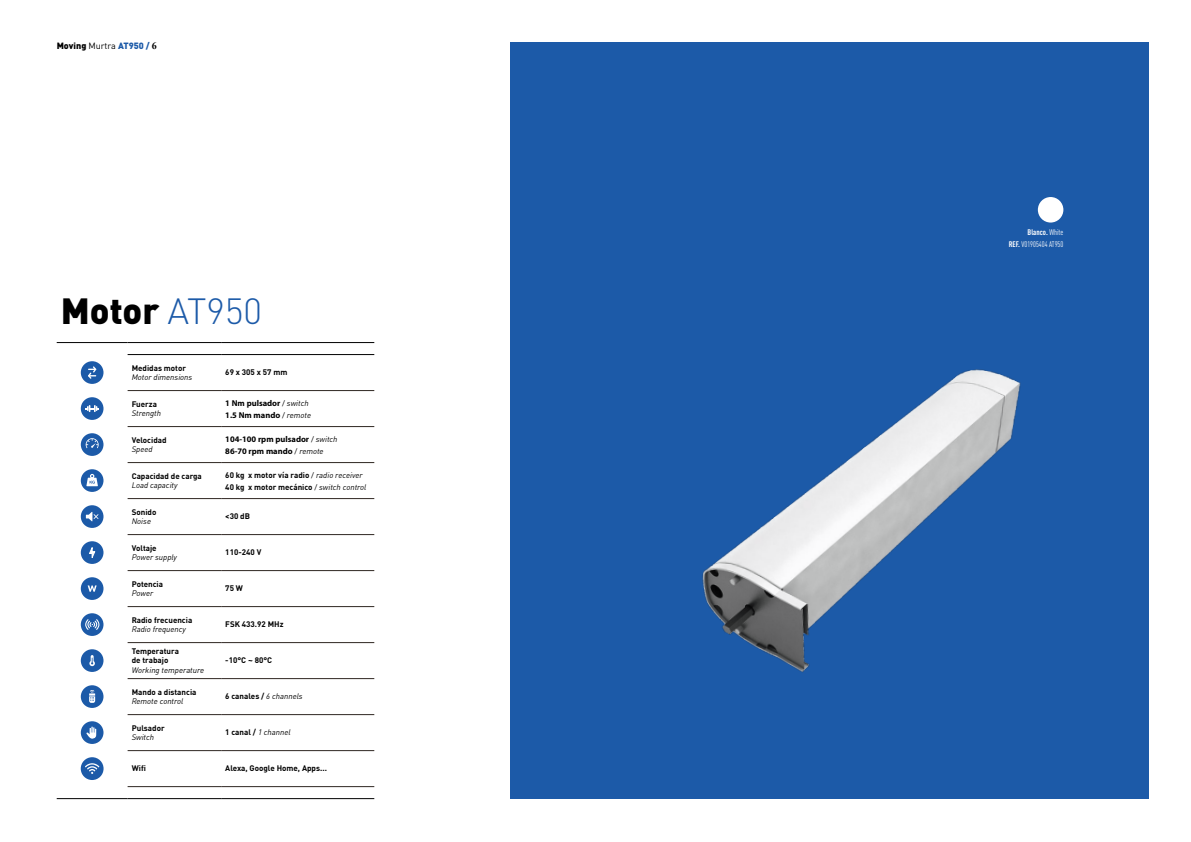
<style>
.page{position:relative;width:1191px;height:842px;background:#fff}
.page>*{position:absolute;margin:0;border:0;box-sizing:border-box;transform-origin:0 0}
.t1{font:900 36px "DIN Pro";color:#000}
.t2{font:900 9px "DIN Pro";color:#000}
.t3{font:700 8.5px/12px "Myriad Pro";color:#000}
.t4{font:700 8px/12px "DIN Pro";color:#000}
.t5{font:italic 8px "DIN Pro";color:#000}
.t6{font:condensed 8px/12px "DIN Pro";color:#fff;text-align:right}
.s1{font-weight:400}
.s2{color:#1c5aa8}
.s3{font-family:"Times New Roman";font-weight:700;font-size:10px}
.s4{font-weight:300;color:#1c5aa8}
.s5{font-family:"DIN Pro";font-weight:400;font-style:italic;font-size:8px}
.s6{font-family:"Myriad Pro";font-weight:400;font-size:8.5px}
.s7{font-weight:400;font-style:italic}
.s8{font-weight:700;font-style:normal}
.s9{font-weight:700}
</style>
<div class="page">
<div style="left:510px;top:43px;width:638px;height:756px;background:#1c5aa8"></div>
<img style="left:702px;top:369px;width:319px;height:304px">
<hr style="left:57px;top:798px;width:71px;height:1px;background:#000">
<hr style="left:128px;top:798px;width:93px;height:1px;background:#000">
<hr style="left:221px;top:798px;width:153px;height:1px;background:#000">
<hr style="left:57px;top:342px;width:71px;height:1px;background:#000">
<hr style="left:128px;top:342px;width:93px;height:1px;background:#000">
<hr style="left:221px;top:342px;width:153px;height:1px;background:#000">
<hr style="left:128px;top:354px;width:93px;height:1px;background:#000">
<hr style="left:221px;top:354px;width:153px;height:1px;background:#000">
<hr style="left:128px;top:390px;width:93px;height:1px;background:#2f2722">
<hr style="left:221px;top:390px;width:153px;height:1px;background:#2f2722">
<hr style="left:128px;top:426px;width:93px;height:1px;background:#2f2722">
<hr style="left:221px;top:426px;width:153px;height:1px;background:#2f2722">
<hr style="left:128px;top:462px;width:93px;height:1px;background:#2f2722">
<hr style="left:221px;top:462px;width:153px;height:1px;background:#2f2722">
<hr style="left:128px;top:498px;width:93px;height:1px;background:#2f2722">
<hr style="left:221px;top:498px;width:153px;height:1px;background:#2f2722">
<hr style="left:128px;top:534px;width:93px;height:1px;background:#2f2722">
<hr style="left:221px;top:534px;width:153px;height:1px;background:#2f2722">
<hr style="left:128px;top:570px;width:93px;height:1px;background:#2f2722">
<hr style="left:221px;top:570px;width:153px;height:1px;background:#2f2722">
<hr style="left:128px;top:606px;width:93px;height:1px;background:#2f2722">
<hr style="left:221px;top:606px;width:153px;height:1px;background:#2f2722">
<hr style="left:128px;top:642px;width:93px;height:1px;background:#2f2722">
<hr style="left:221px;top:642px;width:153px;height:1px;background:#2f2722">
<hr style="left:128px;top:678px;width:93px;height:1px;background:#2f2722">
<hr style="left:221px;top:678px;width:153px;height:1px;background:#2f2722">
<hr style="left:128px;top:714px;width:93px;height:1px;background:#2f2722">
<hr style="left:221px;top:714px;width:153px;height:1px;background:#2f2722">
<hr style="left:128px;top:750px;width:93px;height:1px;background:#2f2722">
<hr style="left:221px;top:750px;width:153px;height:1px;background:#2f2722">
<hr style="left:128px;top:786px;width:93px;height:1px;background:#2f2722">
<hr style="left:221px;top:786px;width:153px;height:1px;background:#2f2722">
<div style="left:81px;top:361px;width:22px;height:23px;background:#1c5aa8;border-radius:50%"></div>
<svg style="left:88px;top:366px;width:8px;height:13px"></svg>
<div style="left:81px;top:397px;width:22px;height:23px;background:#1c5aa8;border-radius:50%"></div>
<svg style="left:85px;top:405px;width:14px;height:7px"></svg>
<div style="left:81px;top:433px;width:22px;height:23px;background:#1c5aa8;border-radius:50%"></div>
<svg style="left:86px;top:438px;width:13px;height:10px"></svg>
<div style="left:81px;top:469px;width:22px;height:23px;background:#1c5aa8;border-radius:50%"></div>
<svg style="left:86px;top:474px;width:12px;height:12px"></svg>
<div style="left:81px;top:505px;width:22px;height:23px;background:#1c5aa8;border-radius:50%"></div>
<svg style="left:86px;top:512px;width:12px;height:9px"></svg>
<div style="left:81px;top:541px;width:22px;height:23px;background:#1c5aa8;border-radius:50%"></div>
<svg style="left:89px;top:547px;width:7px;height:11px"></svg>
<div style="left:81px;top:577px;width:22px;height:23px;background:#1c5aa8;border-radius:50%"></div>
<svg style="left:88px;top:585px;width:9px;height:7px"></svg>
<div style="left:81px;top:613px;width:22px;height:23px;background:#1c5aa8;border-radius:50%"></div>
<svg style="left:85px;top:619px;width:14px;height:11px"></svg>
<div style="left:81px;top:649px;width:22px;height:23px;background:#1c5aa8;border-radius:50%"></div>
<svg style="left:89px;top:655px;width:6px;height:11px"></svg>
<div style="left:81px;top:685px;width:23px;height:23px;background:#1c5aa8;border-radius:50%"></div>
<svg style="left:89px;top:690px;width:6px;height:13px"></svg>
<div style="left:81px;top:721px;width:23px;height:23px;background:#1c5aa8;border-radius:50%"></div>
<svg style="left:86px;top:726px;width:10px;height:13px"></svg>
<div style="left:81px;top:757px;width:23px;height:23px;background:#1c5aa8;border-radius:50%"></div>
<svg style="left:85px;top:763px;width:14px;height:11px"></svg>
<div style="left:1037px;top:197px;width:26px;height:26px;background:#fff;border-radius:50%"></div>
<p class="t2" style="left:57px;top:38px;width:101px">Moving <span class="s1">Murtra</span> <span class="s2">AT950 /</span> <span class="s3">6</span></p>
<h1 class="t1" style="left:61px;top:280px;width:203px">Motor <span class="s4">AT950</span></h1>
<p class="t4" style="left:132px;top:361px;width:56px">Medidas motor</p>
<p class="t5" style="left:132px;top:371px;width:62px">Motor dimensions</p>
<p class="t4" style="left:225px;top:366px;width:64px">69 x 305 x 57 mm</p>
<p class="t4" style="left:132px;top:397px;width:27px">Fuerza</p>
<p class="t5" style="left:132px;top:407px;width:31px">Strength</p>
<p class="t3" style="left:225px;top:397px;width:87px">1 Nm pulsador <span class="s1">/</span> <span class="s5">switch<br></span>1.5 Nm mando <span class="s1">/</span> <span class="s5">remote</span></p>
<p class="t4" style="left:132px;top:433px;width:36px">Velocidad</p>
<p class="t5" style="left:132px;top:443px;width:22px">Speed</p>
<p class="t3" style="left:225px;top:433px;width:114px">104-100 rpm pulsador <span class="s1">/</span> <span class="s5">switch<br></span>86-70 rpm mando <span class="s1">/</span> <span class="s5">remote</span></p>
<p class="t4" style="left:132px;top:469px;width:72px">Capacidad de carga</p>
<p class="t5" style="left:132px;top:479px;width:47px">Load capacity</p>
<p class="t4" style="left:225px;top:468px;width:142px">60 kg x motor vía radio <span class="s6">/</span> <span class="s7">radio receiver<br></span>40 kg x motor mecánico <span class="s6">/</span> <span class="s7">switch control</span></p>
<p class="t4" style="left:132px;top:505px;width:26px">Sonido</p>
<p class="t5" style="left:132px;top:515px;width:21px">Noise</p>
<p class="t4" style="left:225px;top:510px;width:26px">&lt;30 dB</p>
<p class="t4" style="left:132px;top:541px;width:26px">Voltaje</p>
<p class="t5" style="left:132px;top:551px;width:46px">Power supply</p>
<p class="t4" style="left:225px;top:546px;width:37px">110-240 V</p>
<p class="t4" style="left:132px;top:577px;width:33px">Potencia</p>
<p class="t5" style="left:132px;top:587px;width:23px">Power</p>
<p class="t4" style="left:225px;top:582px;width:19px">75 W</p>
<p class="t4" style="left:132px;top:613px;width:62px">Radio frecuencia</p>
<p class="t5" style="left:132px;top:623px;width:56px">Radio frequency</p>
<p class="t4" style="left:225px;top:618px;width:60px">FSK 433.92 MHz</p>
<p class="t4" style="left:132px;top:645px;width:49px;line-height:9.6px">Temperatura de trabajo</p>
<p class="t5" style="left:132px;top:664px;width:74px">Working temperature</p>
<p class="t4" style="left:225px;top:654px;width:48px">-10°C ~ 80°C</p>
<p class="t4" style="left:132px;top:685px;width:66px">Mando a distancia</p>
<p class="t5" style="left:132px;top:695px;width:53px">Remote control</p>
<p class="t4" style="left:225px;top:690px;width:79px">6 canales / <span class="s7">6 channels</span></p>
<p class="t4" style="left:132px;top:721px;width:34px">Pulsador</p>
<p class="t5" style="left:132px;top:731px;width:24px">Switch</p>
<p class="t5" style="left:225px;top:726px;width:67px"><span class="s8">1 canal /</span> 1 channel</p>
<p class="t4" style="left:132px;top:762px;width:16px">Wifi</p>
<p class="t4" style="left:225px;top:762px;width:103px">Alexa, Google Home, Apps...</p>
<p class="t6" style="left:1008px;top:225px;width:56px"><span class="s9">Blanco.</span> White<br><span class="s9">REF.</span> V01905404 AT950</p>
</div>
